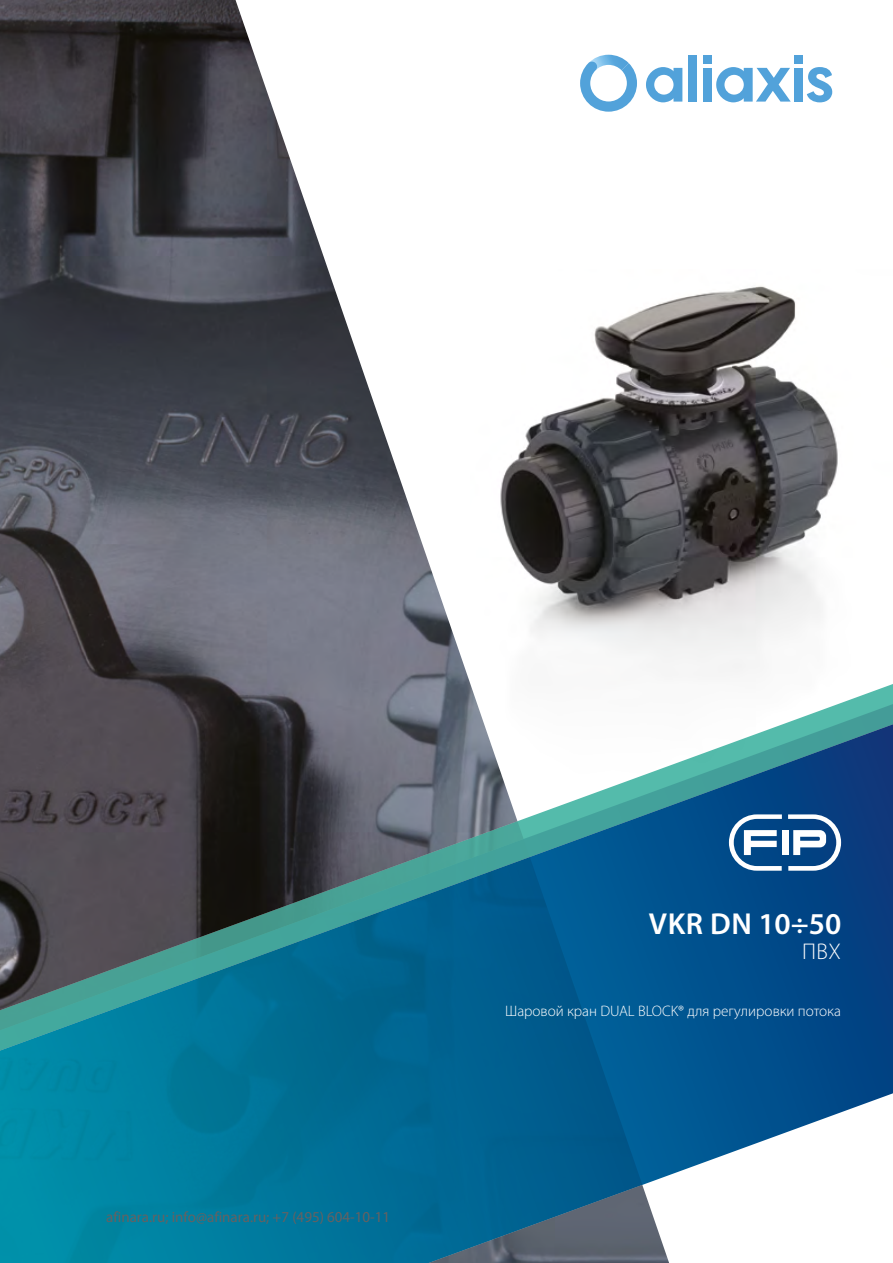
<style>
.page{position:relative;width:893px;height:1263px;background:#fff}
.page>*{position:absolute;margin:0;border:0;box-sizing:border-box;transform-origin:0 0}
.t1{font:600 30.45px "Myriad Pro";letter-spacing:.02em;color:#fff}
.t2{font:300 22.8px "Myriad Pro";color:#fff}
.t3{font:300 15.15px "Myriad Pro";color:#fff}
.t4{font:15px "Myriad Pro";color:#666161}
</style>
<div class="page">
<img style="left:672px;top:286px;width:166px;height:387px">
<img style="left:0;top:0;width:672px;height:680px">
<svg style="left:0;top:1050px;width:893px;height:213px;background:#2782a4"></svg>
<svg style="left:0;top:680px;width:893px;height:370px;background:#3c6a83"></svg>
<div style="left:782px;top:830px;width:6px;height:25px;background:#fff"></div>
<svg style="left:729px;top:814px;width:53px;height:57px"></svg>
<svg style="left:788px;top:814px;width:53px;height:57px"></svg>
<div style="left:632px;top:49px;width:260px;height:71px;background:#fff"></div>
<svg style="left:580px;top:50px;width:253px;height:62px"></svg>
<p class="t4" style="left:106px;top:1207px;width:285px">afinara.ru; info@afinara.ru; +7 (495) 604-10-11</p>
<h1 class="t1" style="left:649px;top:905px;width:194px">VKR DN 10÷50</h1>
<h2 class="t2" style="left:802px;top:938px;width:40px">ПВХ</h2>
<p class="t3" style="left:505px;top:1002px;width:337px">Шаровой кран DUAL BLOCK® для регулировки потока</p>
</div>
